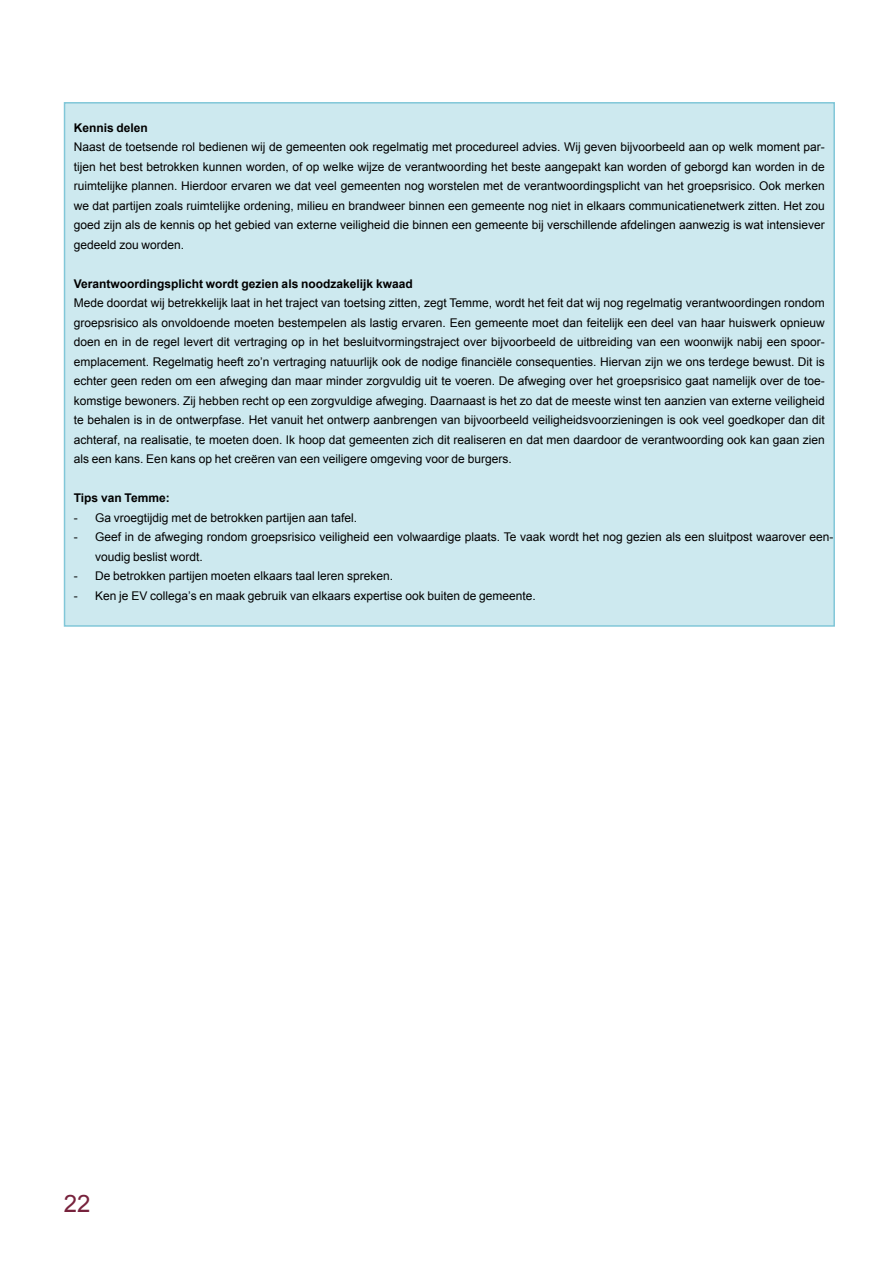
<style>
.page{position:relative;width:893px;height:1263px;background:#fff}
.page>*{position:absolute;margin:0;border:0;box-sizing:border-box;transform-origin:0 0}
.t1{font:24px "Arial";color:#77223c}
.t2{font:12px/19.5px "Arial";color:#000;text-align:justify}
.t3{font:700 12px "Arial";color:#000}
</style>
<div class="page">
<div style="left:65px;top:103px;width:769px;height:523px;background:#cde9ef"></div>
<hr style="left:892px;top:991px;width:1px;height:272px;background:#77223c">
<p class="t3" style="left:74px;top:121px;width:76px">Kennis delen</p>
<p class="t2" style="left:74px;top:137px;width:753px">Naast de toetsende rol bedienen wij de gemeenten ook regelmatig met procedureel advies. Wij geven bijvoorbeeld aan op welk moment par&shy;tijen het best betrokken kunnen worden, of op welke wijze de verantwoording het beste aangepakt kan worden of geborgd kan worden in de ruimtelijke plannen. Hierdoor ervaren we dat veel gemeenten nog worstelen met de verantwoordingsplicht van het groepsrisico. Ook merken we dat partijen zoals ruimtelijke ordening, milieu en brandweer binnen een gemeente nog niet in elkaars communicatienetwerk zitten. Het zou goed zijn als de kennis op het gebied van externe veiligheid die binnen een gemeente bij verschillende afdelingen aanwezig is wat intensiever gedeeld zou worden.</p>
<p class="t3" style="left:74px;top:277px;width:340px">Verantwoordingsplicht wordt gezien als noodzakelijk kwaad</p>
<p class="t2" style="left:74px;top:293px;width:753px">Mede doordat wij betrekkelijk laat in het traject van toetsing zitten, zegt Temme, wordt het feit dat wij nog regelmatig verantwoordingen rondom groepsrisico als onvoldoende moeten bestempelen als lastig ervaren. Een gemeente moet dan feitelijk een deel van haar huiswerk opnieuw doen en in de regel levert dit vertraging op in het besluitvormingstraject over bijvoorbeeld de uitbreiding van een woonwijk nabij een spoor&shy;emplacement. Regelmatig heeft zo’n vertraging natuurlijk ook de nodige financiële consequenties. Hiervan zijn we ons terdege bewust. Dit is echter geen reden om een afweging dan maar minder zorgvuldig uit te voeren. De afweging over het groepsrisico gaat namelijk over de toe&shy;komstige bewoners. Zij hebben recht op een zorgvuldige afweging. Daarnaast is het zo dat de meeste winst ten aanzien van externe veiligheid te behalen is in de ontwerpfase. Het vanuit het ontwerp aanbrengen van bijvoorbeeld veiligheidsvoorzieningen is ook veel goedkoper dan dit achteraf, na realisatie, te moeten doen. Ik hoop dat gemeenten zich dit realiseren en dat men daardoor de verantwoording ook kan gaan zien als een kans. Een kans op het creëren van een veiligere omgeving voor de burgers.</p>
<p class="t3" style="left:74px;top:491px;width:97px">Tips van Temme:</p>
<p class="t2" style="left:74px;top:508px;width:285px">- Ga vroegtijdig met de betrokken partijen aan tafel.</p>
<p class="t2" style="left:95px;top:527px;width:740px;text-indent:-21px">- Geef in de afweging rondom groepsrisico veiligheid een volwaardige plaats. Te vaak wordt het nog gezien als een sluitpost waarover een&shy;voudig beslist wordt.</p>
<p class="t2" style="left:74px;top:566px;width:321px">- De betrokken partijen moeten elkaars taal leren spreken.</p>
<p class="t2" style="left:74px;top:586px;width:464px">- Ken je EV collega’s en maak gebruik van elkaars expertise ook buiten de gemeente.</p>
<h1 class="t1" style="left:64px;top:1190px;width:28px">22</h1>
</div>
